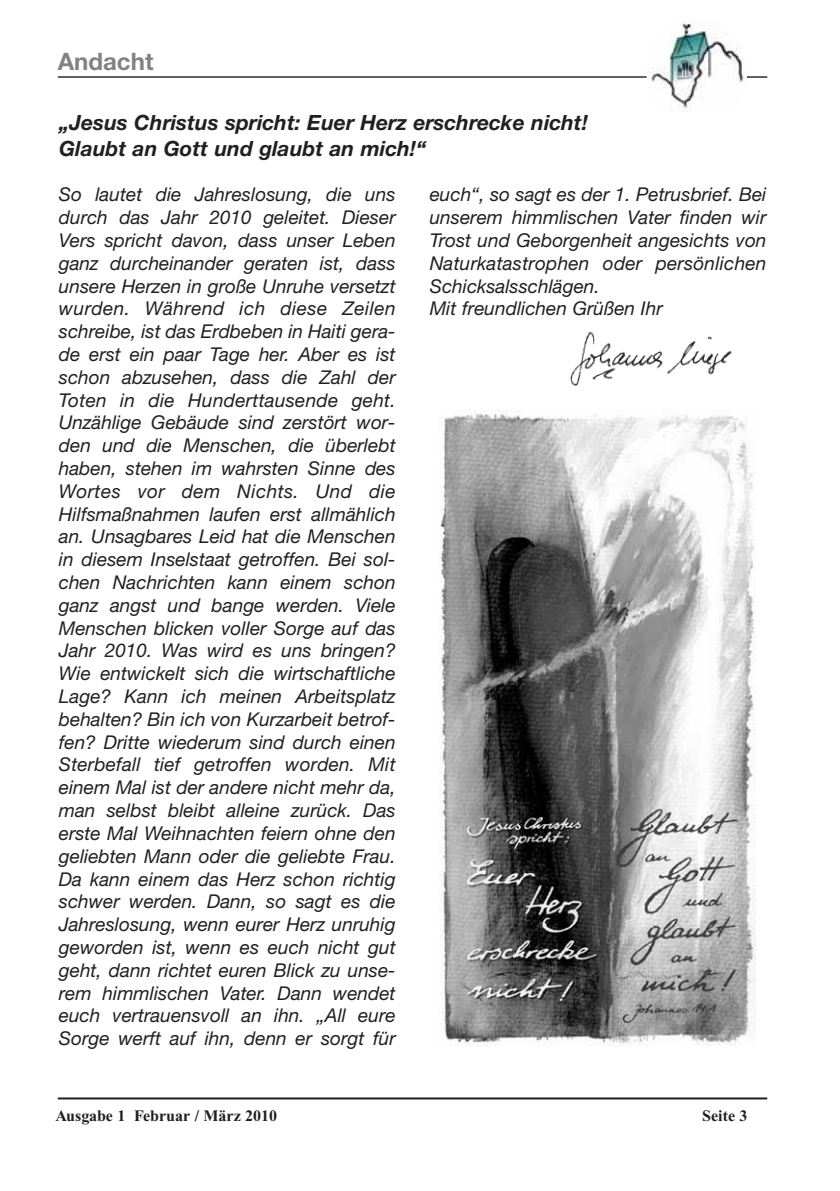
<style>
.page{position:relative;width:840px;height:1191px;background:#fff}
.page>*{position:absolute;margin:0;border:0;box-sizing:border-box;transform-origin:0 0}
.t1{font:700 24px "Helvetica Neue";color:#808285}
.t2{font:italic 700 21px/25.2px "Helvetica Neue";color:#231f20}
.t3{font:italic 19px/22.8px "Helvetica Neue";color:#231f20;text-align:justify}
.t4{font:700 16px "Times New Roman";color:#231f20}
</style>
<div class="page">
<hr style="left:58px;top:1097px;width:708px;height:2px;background:#231f20">
<hr style="left:58px;top:76px;width:708px;height:2px;background:#231f20">
<div style="left:646px;top:17px;width:100px;height:111px;background:#fff;border-radius:50%"></div>
<img style="left:649px;top:23px;width:95px;height:89px">
<img style="left:570px;top:331px;width:162px;height:56px">
<img style="left:439px;top:409px;width:316px;height:636px">
<p class="t1" style="left:58px;top:53px;width:97px">Andacht</p>
<p class="t2" style="left:59px;top:112px;width:530px">„Jesus Christus spricht: Euer Herz erschrecke nicht!<br>Glaubt an Gott und glaubt an mich!“</p>
<p class="t3" style="left:59px;top:185px;width:338px">So lautet die Jahreslosung, die uns durch das Jahr 2010 geleitet. Dieser Vers spricht davon, dass unser Leben ganz durcheinander geraten ist, dass unsere Herzen in große Unruhe versetzt wurden. Während ich diese Zeilen schreibe, ist das Erdbeben in Haiti gera&shy;de erst ein paar Tage her. Aber es ist schon abzusehen, dass die Zahl der Toten in die Hunderttausende geht.<br>Unzählige Gebäude sind zerstört wor&shy;den und die Menschen, die überlebt haben, stehen im wahrsten Sinne des Wortes vor dem Nichts. Und die Hilfsmaßnahmen laufen erst allmählich an. Unsagbares Leid hat die Menschen in diesem Inselstaat getroffen. Bei sol&shy;chen Nachrichten kann einem schon ganz angst und bange werden. Viele Menschen blicken voller Sorge auf das Jahr 2010. Was wird es uns bringen?<br>Wie entwickelt sich die wirtschaftliche Lage? Kann ich meinen Arbeitsplatz behalten? Bin ich von Kurzarbeit betrof&shy;fen? Dritte wiederum sind durch einen Sterbefall tief getroffen worden. Mit einem Mal ist der andere nicht mehr da, man selbst bleibt alleine zurück. Das erste Mal Weihnachten feiern ohne den geliebten Mann oder die geliebte Frau.<br>Da kann einem das Herz schon richtig schwer werden. Dann, so sagt es die Jahreslosung, wenn eurer Herz unruhig geworden ist, wenn es euch nicht gut geht, dann richtet euren Blick zu unse&shy;rem himmlischen Vater. Dann wendet euch vertrauensvoll an ihn. „All eure Sorge werft auf ihn, denn er sorgt für</p>
<p class="t3" style="left:429px;top:185px;width:338px;text-align:left">euch“, so sagt es der 1. Petrusbrief. Bei unserem himmlischen Vater finden wir Trost und Geborgenheit angesichts von Naturkatastrophen oder persönlichen Schicksalsschlägen.<br>Mit freundlichen Grüßen Ihr</p>
<p class="t4" style="left:55px;top:1110px;width:223px">Ausgabe 1 Februar / März 2010</p>
<p class="t4" style="left:701px;top:1110px;width:47px">Seite 3</p>
</div>
